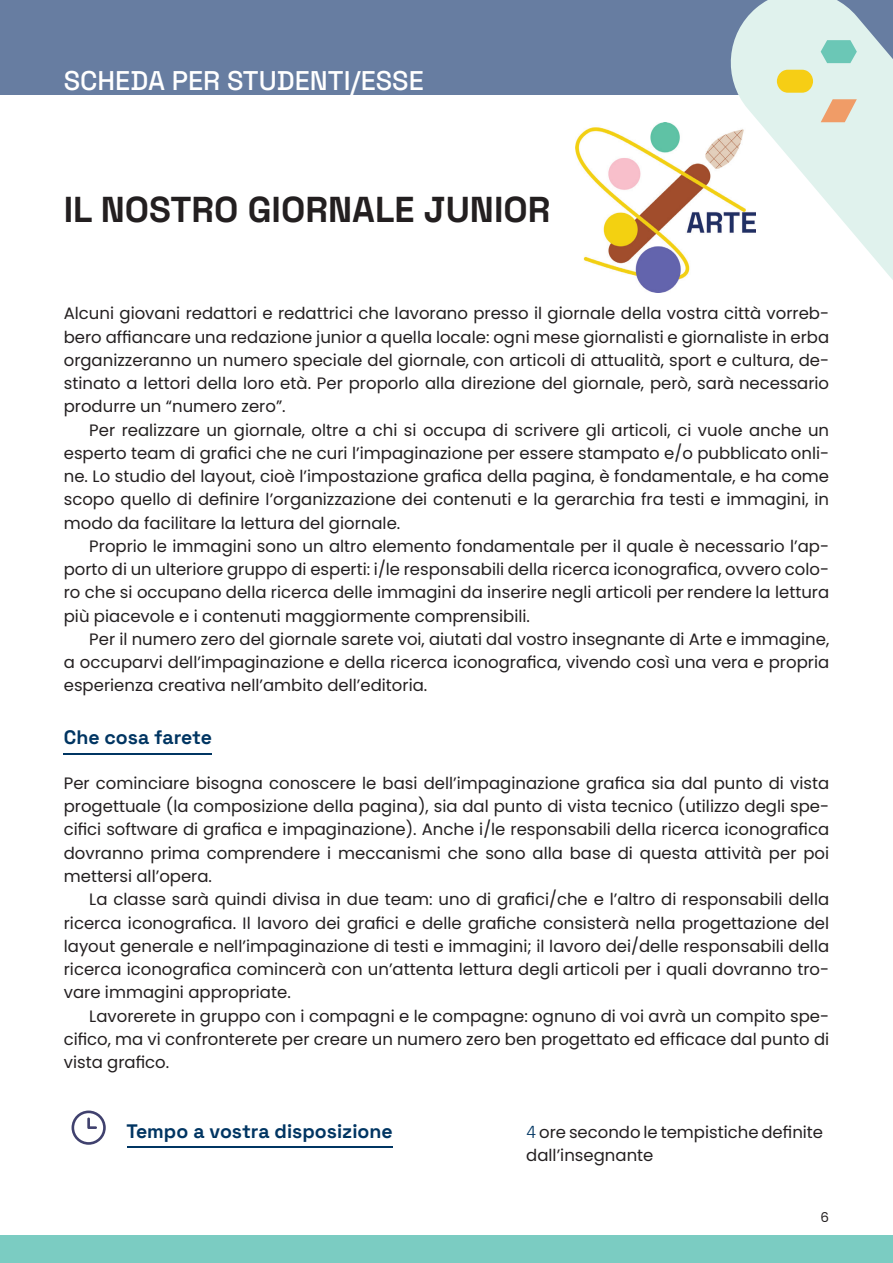
<style>
.page{position:relative;width:893px;height:1263px;background:#fff}
.page>*{position:absolute;margin:0;border:0;box-sizing:border-box;transform-origin:0 0}
.t1{font:300 36px "Space Grotesk";color:#231f20}
.t2{font:300 27px "Space Grotesk";color:#fff}
.t3{font:300 19.5px "Space Grotesk";color:#003562}
.t4{font:16.5px/23.2px "Poppins";color:#231f20;text-align:justify}
.t5{font:13.5px "Poppins";color:#231f20}
.s1{font-family:"Calibri";font-weight:300;font-size:19.5px;color:#003562}
</style>
<div class="page">
<div style="left:0;top:0;width:893px;height:95px;background:#677da1"></div>
<svg style="left:730px;top:0;width:163px;height:280px;fill:#e0f2ed"></svg>
<div style="left:0;top:1235px;width:893px;height:28px;background:#7bccc2"></div>
<svg style="left:821px;top:40px;width:36px;height:23px"></svg>
<svg style="left:777px;top:70px;width:36px;height:23px"></svg>
<svg style="left:821px;top:99px;width:36px;height:23px"></svg>
<hr style="left:64px;top:753px;width:148px;height:1px;background:#003562">
<hr style="left:127px;top:1146px;width:266px;height:1px;background:#003562">
<svg style="left:72px;top:1110px;width:34px;height:35px"></svg>
<img style="left:576px;top:122px;width:179px;height:170px">
<h2 class="t2" style="left:64px;top:61px;width:362px">SCHEDA PER STUDENTI/ESSE</h2>
<h1 class="t1" style="left:64px;top:183px;width:488px">IL NOSTRO GIORNALE JUNIOR</h1>
<p class="t4" style="left:64px;top:302px;width:767px">Alcuni giovani redattori e redattrici che lavorano presso il giornale della vostra città vorreb&shy;bero affiancare una redazione junior a quella locale: ogni mese giornalisti e giornaliste in erba organizzeranno un numero speciale del giornale, con articoli di attualità, sport e cultura, de&shy;stinato a lettori della loro età. Per proporlo alla direzione del giornale, però, sarà necessario produrre un “numero zero”.</p>
<p class="t4" style="left:64px;top:418px;width:767px;text-indent:26px">Per realizzare un giornale, oltre a chi si occupa di scrivere gli articoli, ci vuole anche un esperto team di grafici che ne curi l’impaginazione per essere stampato e/o pubblicato onli&shy;ne. Lo studio del layout, cioè l’impostazione grafica della pagina, è fondamentale, e ha come scopo quello di definire l’organizzazione dei contenuti e la gerarchia fra testi e immagini, in modo da facilitare la lettura del giornale.</p>
<p class="t4" style="left:64px;top:534px;width:767px;text-indent:26px">Proprio le immagini sono un altro elemento fondamentale per il quale è necessario l’ap&shy;porto di un ulteriore gruppo di esperti: i/le responsabili della ricerca iconografica, ovvero colo&shy;ro che si occupano della ricerca delle immagini da inserire negli articoli per rendere la lettura più piacevole e i contenuti maggiormente comprensibili.</p>
<p class="t4" style="left:64px;top:627px;width:767px;text-indent:26px">Per il numero zero del giornale sarete voi, aiutati dal vostro insegnante di Arte e immagine, a occuparvi dell’impaginazione e della ricerca iconografica, vivendo così una vera e propria esperienza creativa nell’ambito dell’editoria.</p>
<p class="t3" style="left:64px;top:723px;width:150px">Che cosa farete</p>
<p class="t4" style="left:64px;top:772px;width:767px">Per cominciare bisogna conoscere le basi dell’impaginazione grafica sia dal punto di vista progettuale (la composizione della pagina), sia dal punto di vista tecnico (utilizzo degli spe&shy;cifici software di grafica e impaginazione). Anche i/le responsabili della ricerca iconografica dovranno prima comprendere i meccanismi che sono alla base di questa attività per poi mettersi all’opera.</p>
<p class="t4" style="left:64px;top:888px;width:767px;text-indent:26px">La classe sarà quindi divisa in due team: uno di grafici/che e l’altro di responsabili della ricerca iconografica. Il lavoro dei grafici e delle grafiche consisterà nella progettazione del layout generale e nell’impaginazione di testi e immagini; il lavoro dei/delle responsabili della ricerca iconografica comincerà con un’attenta lettura degli articoli per i quali dovranno tro&shy;vare immagini appropriate.</p>
<p class="t4" style="left:64px;top:1004px;width:767px;text-indent:26px">Lavorerete in gruppo con i compagni e le compagne: ognuno di voi avrà un compito spe&shy;cifico, ma vi confronterete per creare un numero zero ben progettato ed efficace dal punto di vista grafico.</p>
<p class="t3" style="left:126px;top:1116px;width:268px">Tempo a vostra disposizione</p>
<p class="t4" style="left:526px;top:1121px;width:298px;line-height:22.4px"><span class="s1">4</span> ore secondo le tempistiche definite dall’insegnante</p>
<p class="t5" style="left:821px;top:1209px;width:10px">6</p>
</div>
